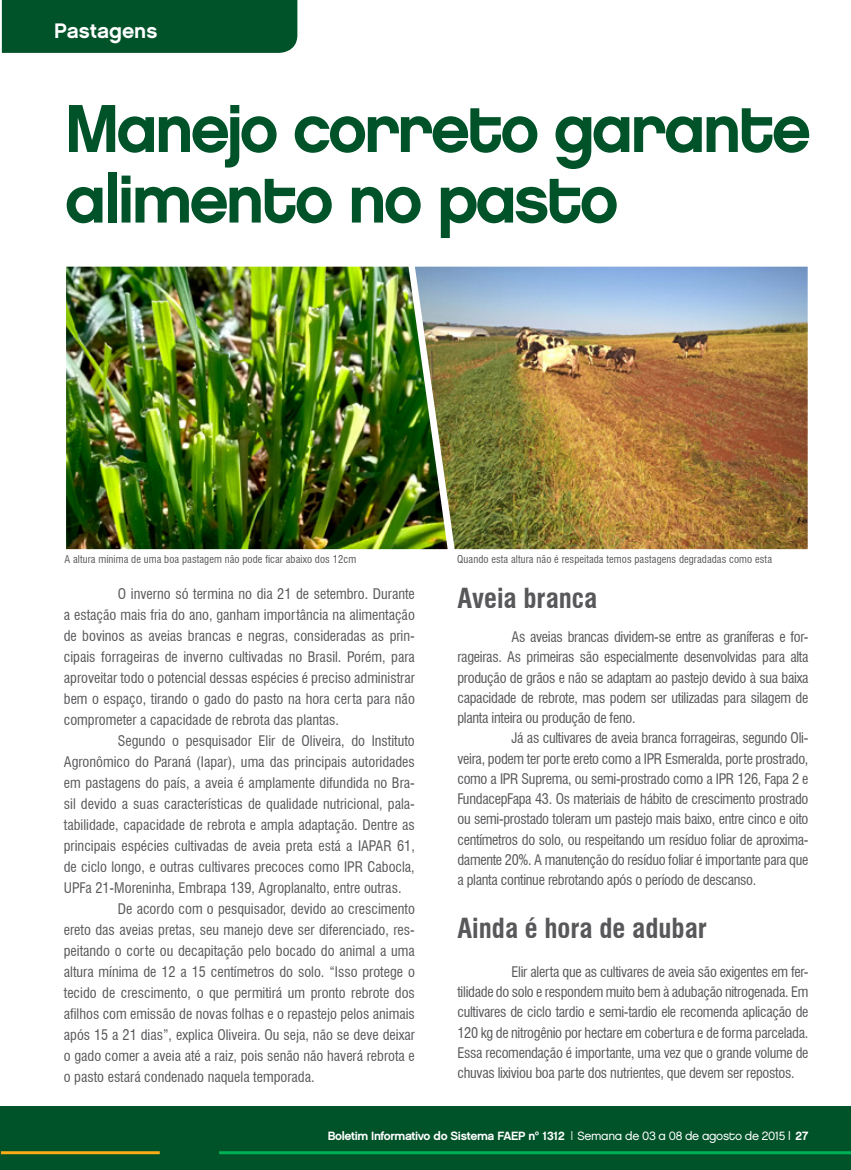
<style>
.page{position:relative;width:851px;height:1170px;background:#fff}
.page>*{position:absolute;margin:0;border:0;box-sizing:border-box;transform-origin:0 0}
.t1{font:67.65px/70.5px "Chalet New York Nineteen Eighty";letter-spacing:-.05em;color:#005229}
.t2{font:700 condensed 27px "Swiss 721 BT";color:#58585b}
.t3{font:21px "Chalet New York Nineteen Sixty";color:#fff}
.t4{font:condensed 14.25px/20.2px "Swiss 721 BT";color:#58585b;text-align:justify}
.t5{font:12px "Chalet New York Nineteen Sixty";letter-spacing:-.03em;color:#fff}
.t6{font:condensed 10.5px "Swiss 721 BT";letter-spacing:.01em;color:#58585b}
.s1{font-family:"Chalet London Nineteen Eighty"}
</style>
<div class="page">
<div style="left:0;top:1106px;width:850px;height:63px;background:#005229"></div>
<hr style="left:1px;top:1151px;width:159px;height:3px;background:#fbac17">
<hr style="left:219px;top:1151px;width:631px;height:3px;background:#00b055">
<div style="left:2px;top:0;width:295px;height:53px;background:#005229"></div>
<img style="left:66px;top:266px;width:349px;height:283px">
<img style="left:415px;top:266px;width:392px;height:283px">
<h3 class="t3" style="left:54px;top:18px;width:105px">Pastagens</h3>
<h1 class="t1" style="left:65px;top:93px;width:748px">Manejo correto garante alimento no pasto</h1>
<p class="t6" style="left:64px;top:552px;width:293px">A altura mínima de uma boa pastagem não pode ficar abaixo dos 12cm</p>
<p class="t6" style="left:457px;top:552px;width:316px">Quando esta altura não é respeitada temos pastagens degradadas como esta</p>
<p class="t4" style="left:64px;top:583px;width:352px;line-height:21px;text-indent:54px">O inverno só termina no dia 21 de setembro. Durante a estação mais fria do ano, ganham importância na alimentação de bovinos as aveias brancas e negras, consideradas as prin&shy;cipais forrageiras de inverno cultivadas no Brasil. Porém, para aproveitar todo o potencial dessas espécies é preciso administrar bem o espaço, tirando o gado do pasto na hora certa para não comprometer a capacidade de rebrota das plantas.</p>
<p class="t4" style="left:118px;top:730px;width:298px">Segundo o pesquisador Elir de Oliveira, do Instituto</p>
<p class="t4" style="left:64px;top:751px;width:352px">Agronômico do Paraná (Iapar), uma das principais autoridades</p>
<p class="t4" style="left:64px;top:772px;width:352px">em pastagens do país, a aveia é amplamente difundida no Bra-</p>
<p class="t4" style="left:64px;top:793px;width:352px">sil devido a suas características de qualidade nutricional, pala-</p>
<p class="t4" style="left:64px;top:814px;width:352px">tabilidade, capacidade de rebrota e ampla adaptação. Dentre as</p>
<p class="t4" style="left:64px;top:835px;width:352px">principais espécies cultivadas de aveia preta está a IAPAR 61,</p>
<p class="t4" style="left:64px;top:856px;width:352px">de ciclo longo, e outras cultivares precoces como IPR Cabocla,</p>
<p class="t4" style="left:64px;top:877px;width:339px">UPFa 21-Moreninha, Embrapa 139, Agroplanalto, entre outras.</p>
<p class="t4" style="left:118px;top:898px;width:298px">De acordo com o pesquisador, devido ao crescimento</p>
<p class="t4" style="left:64px;top:919px;width:352px">ereto das aveias pretas, seu manejo deve ser diferenciado, res-</p>
<p class="t4" style="left:64px;top:940px;width:352px">peitando o corte ou decapitação pelo bocado do animal a uma</p>
<p class="t4" style="left:64px;top:961px;width:352px">altura mínima de 12 a 15 centímetros do solo. “Isso protege o</p>
<p class="t4" style="left:64px;top:982px;width:352px">tecido de crescimento, o que permitirá um pronto rebrote dos</p>
<p class="t4" style="left:64px;top:1003px;width:352px">afilhos com emissão de novas folhas e o repastejo pelos animais</p>
<p class="t4" style="left:64px;top:1024px;width:352px">após 15 a 21 dias”, explica Oliveira. Ou seja, não se deve deixar</p>
<p class="t4" style="left:64px;top:1045px;width:352px">o gado comer a aveia até a raiz, pois senão não haverá rebrota e</p>
<p class="t4" style="left:64px;top:1066px;width:252px">o pasto estará condenado naquela temporada.</p>
<h2 class="t2" style="left:457px;top:582px;width:141px">Aveia branca</h2>
<p class="t4" style="left:457px;top:626px;width:352px;text-indent:54px">As aveias brancas dividem-se entre as graníferas e for&shy;rageiras. As primeiras são especialmente desenvolvidas para alta produção de grãos e não se adaptam ao pastejo devido à sua baixa capacidade de rebrote, mas podem ser utilizadas para silagem de planta inteira ou produção de feno.</p>
<p class="t4" style="left:457px;top:728px;width:352px;text-indent:54px">Já as cultivares de aveia branca forrageiras, segundo Oli&shy;veira, podem ter porte ereto como a IPR Esmeralda, porte prostrado, como a IPR Suprema, ou semi-prostrado como a IPR 126, Fapa 2 e FundacepFapa 43. Os materiais de hábito de crescimento prostrado ou semi-prostado toleram um pastejo mais baixo, entre cinco e oito centímetros do solo, ou respeitando um resíduo foliar de aproxima&shy;damente 20%. A manutenção do resíduo foliar é importante para que a planta continue rebrotando após o período de descanso.</p>
<h2 class="t2" style="left:457px;top:912px;width:251px">Ainda é hora de adubar</h2>
<p class="t4" style="left:457px;top:961px;width:352px;text-indent:54px">Elir alerta que as cultivares de aveia são exigentes em fer&shy;tilidade do solo e respondem muito bem à adubação nitrogenada. Em cultivares de ciclo tardio e semi-tardio ele recomenda aplicação de 120 kg de nitrogênio por hectare em cobertura e de forma parcelada.<br>Essa recomendação é importante, uma vez que o grande volume de chuvas lixiviou boa parte dos nutrientes, que devem ser repostos.</p>
<p class="t5" style="left:327px;top:1128px;width:482px">Boletim Informativo do Sistema FAEP nº 1312 | <span class="s1">Semana de 03 a 08 de agosto de 2015 |</span> 27</p>
</div>
